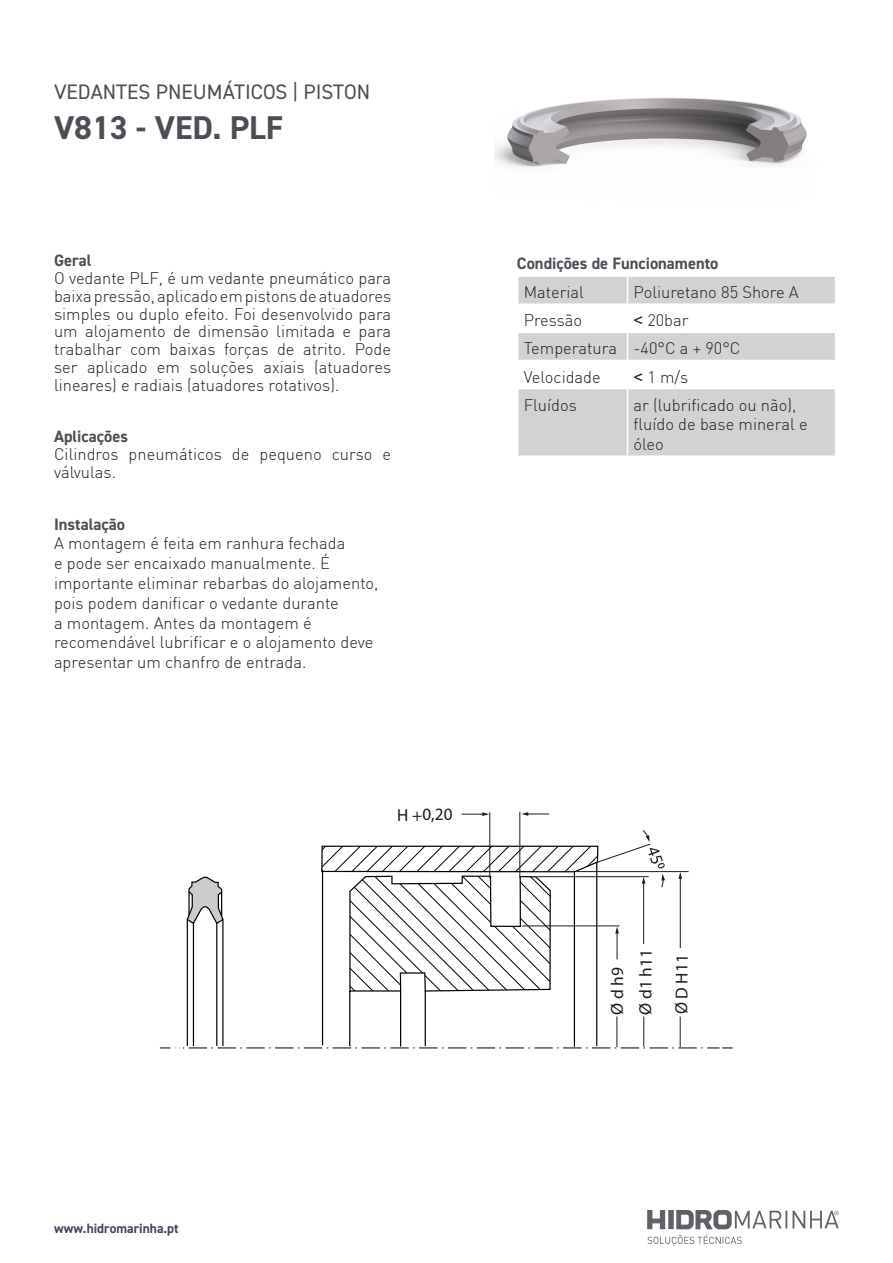
<style>
.page{position:relative;width:893px;height:1263px;background:#fff}
.page>*{position:absolute;margin:0;border:0;box-sizing:border-box;transform-origin:0 0}
.t1{font:700 33px "DIN2014";color:#4b4f55}
.t2{font:21px "DIN2014";color:#4b4f55}
.t3{font:17.4px/28.5px "Myriad Pro";letter-spacing:-.01em;color:#1c1c1c}
.t4{font:300 16.5px/17.9px "DIN";color:#231f20}
.t5{font:700 16.5px "DIN2014";color:#4b4f55}
.t6{font:700 13.5px "DIN2014";color:#43495b}
.s1{font-family:"Arial";font-weight:400}
</style>
<div class="page">
<img style="left:647px;top:1210px;width:192px;height:35px">
<img style="left:494px;top:98px;width:313px;height:70px">
<hr style="left:489px;top:812px;width:1px;height:66px;background:#1c1c1c">
<hr style="left:520px;top:812px;width:1px;height:66px;background:#1c1c1c">
<svg style="left:461px;top:812px;width:28px;height:4px"></svg>
<svg style="left:521px;top:812px;width:28px;height:4px"></svg>
<svg style="left:176px;top:830px;width:557px;height:218px"></svg>
<svg style="left:518px;top:277px;width:317px;height:178px;fill:#d1d2d4"></svg>
<hr style="left:517px;top:303px;width:110px;height:2px;background:#fff">
<hr style="left:627px;top:303px;width:209px;height:2px;background:#fff">
<hr style="left:517px;top:332px;width:110px;height:1px;background:#fff">
<hr style="left:627px;top:332px;width:209px;height:1px;background:#fff">
<hr style="left:517px;top:360px;width:110px;height:1px;background:#fff">
<hr style="left:627px;top:360px;width:209px;height:1px;background:#fff">
<svg style="left:627px;top:277px;width:1px;height:111px"></svg>
<hr style="left:517px;top:388px;width:110px;height:1px;background:#fff">
<hr style="left:627px;top:388px;width:209px;height:1px;background:#fff">
<hr style="left:627px;top:389px;width:1px;height:66px;background:#fff">
<p class="t2" style="left:54px;top:79px;width:318px">VEDANTES PNEUMÁTICOS | PISTON</p>
<p class="t1" style="left:54px;top:105px;width:231px">V813 - VED. PLF</p>
<p class="t5" style="left:54px;top:249px;width:39px">Geral</p>
<p class="t4" style="left:54px;top:269px;width:339px;text-align:justify">O vedante PLF, é um vedante pneumático para baixa pressão, aplicado em pistons de atuadores simples ou duplo efeito. Foi desenvolvido para um alojamento de dimensão limitada e para trabalhar com baixas forças de atrito. Pode ser aplicado em soluções axiais (atuadores lineares) e radiais (atuadores rotativos).</p>
<p class="t5" style="left:54px;top:426px;width:76px">Aplicações</p>
<p class="t4" style="left:54px;top:445px;width:339px">Cilindros pneumáticos de pequeno curso e válvulas.</p>
<p class="t5" style="left:54px;top:513px;width:72px">Instalação</p>
<p class="t4" style="left:54px;top:533px;width:326px;line-height:19.8px">A montagem é feita em ranhura fechada<br>e pode ser encaixado manualmente. É importante eliminar rebarbas do alojamento, pois podem danificar o vedante durante<br>a montagem. Antes da montagem é recomendável lubrificar e o alojamento deve apresentar um chanfro de entrada.</p>
<p class="t3" style="left:397px;top:800px;width:57px;rotate:-1deg">H +0,20</p>
<p class="t5" style="left:517px;top:253px;width:203px">Condições de Funcionamento</p>
<p class="t4" style="left:524px;top:283px;width:62px">Material</p>
<p class="t4" style="left:633px;top:283px;width:167px">Poliuretano 85 Shore A</p>
<p class="t4" style="left:524px;top:311px;width:60px">Pressão</p>
<p class="t4" style="left:633px;top:311px;width:57px"><span class="s1">&lt;</span> 20bar</p>
<p class="t4" style="left:524px;top:339px;width:95px">Temperatura</p>
<p class="t4" style="left:633px;top:339px;width:109px">-40°C a + 90°C</p>
<p class="t4" style="left:524px;top:367px;width:79px">Velocidade</p>
<p class="t4" style="left:633px;top:367px;width:56px"><span class="s1">&lt;</span> 1 m/s</p>
<p class="t4" style="left:524px;top:396px;width:55px">Fluídos</p>
<p class="t4" style="left:633px;top:396px;width:164px">ar (lubrificado ou não),</p>
<p class="t4" style="left:633px;top:414px;width:176px;line-height:19.8px">fluído de base mineral e óleo</p>
<p class="t3" style="left:603px;top:1015px;width:67px;rotate:-90deg">Ødh9<br>Ød1 h11</p>
<p class="t3" style="left:667px;top:1014px;width:62px;rotate:-90deg">ØDH11</p>
<p class="t6" style="left:54px;top:1219px;width:126px">www.hidromarinha.pt</p>
</div>
